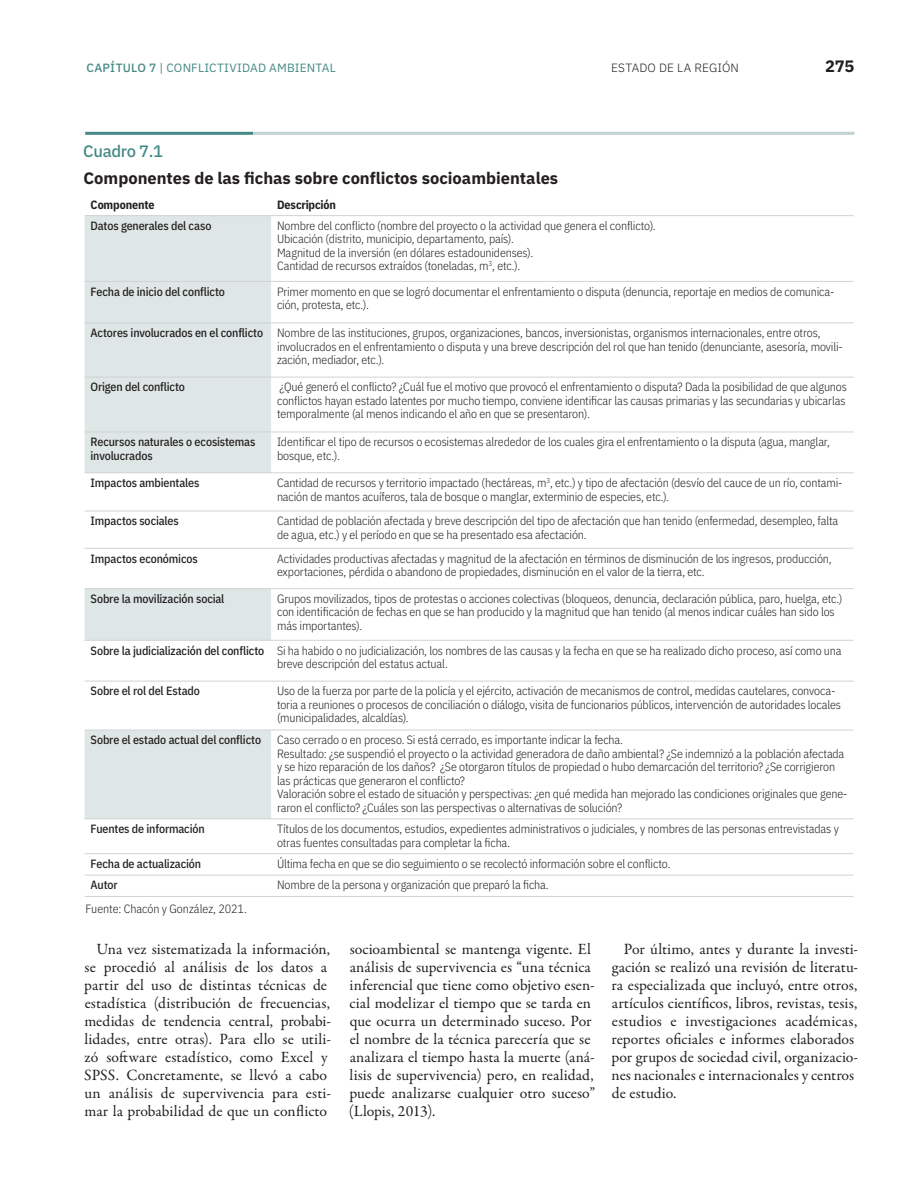
<style>
.page{position:relative;width:918px;height:1188px;background:#fff}
.page>*{position:absolute;margin:0;border:0;box-sizing:border-box;transform-origin:0 0}
.t1{font:700 16.5px "IBM Plex Sans";color:#231f20}
.t2{font:500 16.5px "IBM Plex Sans";letter-spacing:-.02em;color:#448986}
.t3{font:15.75px/18px "Garamond Premr Pro";color:#231f20}
.t4{font:300 12px/13.5px "IBM Plex Sans Cond";letter-spacing:-.01em;color:#231f20}
.t5{font:500 12px/13.5px "IBM Plex Sans Cond";letter-spacing:-.01em;color:#231f20}
.t6{font:12px "IBM Plex Sans";letter-spacing:.015em;color:#448986}
.t7{font:700 12px "IBM Plex Sans Cond";letter-spacing:-.01em;color:#231f20}
.t8{font:300 12px "IBM Plex Sans";letter-spacing:.015em;color:#231f20}
.s1{font-weight:500}
</style>
<div class="page">
<hr style="left:85px;top:132px;width:168px;height:3px;background:#448986">
<hr style="left:253px;top:132px;width:601px;height:3px;background:#c1d1d0">
<svg style="left:85px;top:216px;width:186px;height:603px;fill:#dee7e6"></svg>
<hr style="left:85px;top:215px;width:186px;height:1px;background:#d1d2d4">
<hr style="left:271px;top:215px;width:583px;height:1px;background:#d1d2d4">
<hr style="left:85px;top:281px;width:186px;height:1px;background:#d1d2d4">
<hr style="left:271px;top:281px;width:583px;height:1px;background:#d1d2d4">
<hr style="left:85px;top:323px;width:186px;height:1px;background:#d1d2d4">
<hr style="left:271px;top:323px;width:583px;height:1px;background:#d1d2d4">
<hr style="left:85px;top:377px;width:186px;height:1px;background:#d1d2d4">
<hr style="left:271px;top:377px;width:583px;height:1px;background:#d1d2d4">
<hr style="left:85px;top:432px;width:186px;height:1px;background:#d1d2d4">
<hr style="left:271px;top:432px;width:583px;height:1px;background:#d1d2d4">
<hr style="left:85px;top:472px;width:186px;height:1px;background:#d1d2d4">
<hr style="left:271px;top:472px;width:583px;height:1px;background:#d1d2d4">
<hr style="left:85px;top:511px;width:186px;height:1px;background:#d1d2d4">
<hr style="left:271px;top:511px;width:583px;height:1px;background:#d1d2d4">
<hr style="left:85px;top:548px;width:186px;height:1px;background:#d1d2d4">
<hr style="left:271px;top:548px;width:583px;height:1px;background:#d1d2d4">
<hr style="left:271px;top:588px;width:583px;height:1px;background:#d1d2d4">
<hr style="left:271px;top:640px;width:583px;height:1px;background:#d1d2d4">
<hr style="left:85px;top:681px;width:186px;height:1px;background:#d1d2d4">
<hr style="left:271px;top:681px;width:583px;height:1px;background:#d1d2d4">
<hr style="left:271px;top:730px;width:583px;height:1px;background:#d1d2d4">
<hr style="left:271px;top:819px;width:583px;height:1px;background:#d1d2d4">
<hr style="left:85px;top:853px;width:186px;height:1px;background:#d1d2d4">
<hr style="left:271px;top:853px;width:583px;height:1px;background:#d1d2d4">
<hr style="left:85px;top:875px;width:186px;height:1px;background:#d1d2d4">
<hr style="left:271px;top:875px;width:583px;height:1px;background:#d1d2d4">
<hr style="left:85px;top:896px;width:186px;height:1px;background:#d1d2d4">
<hr style="left:271px;top:896px;width:583px;height:1px;background:#d1d2d4">
<hr style="left:85px;top:588px;width:186px;height:1px;background:#d1d2d4">
<hr style="left:85px;top:640px;width:186px;height:1px;background:#d1d2d4">
<hr style="left:85px;top:730px;width:186px;height:1px;background:#d1d2d4">
<hr style="left:85px;top:819px;width:186px;height:1px;background:#d1d2d4">
<p class="t6" style="left:87px;top:59px;width:251px"><span class="s1">CAPÍTULO 7</span> | CONFLICTIVIDAD AMBIENTAL</p>
<p class="t8" style="left:611px;top:59px;width:129px">ESTADO DE LA REGIÓN</p>
<h1 class="t1" style="left:825px;top:53px;width:31px">275</h1>
<h1 class="t2" style="left:83px;top:138px;width:81px">Cuadro 7.1</h1>
<h1 class="t1" style="left:84px;top:165px;width:476px">Componentes de las fichas sobre conflictos socioambientales</h1>
<p class="t7" style="left:91px;top:195px;width:65px">Componente</p>
<p class="t7" style="left:277px;top:195px;width:61px">Descripción</p>
<p class="t5" style="left:91px;top:218px;width:123px">Datos generales del caso</p>
<p class="t4" style="left:277px;top:218px;width:380px">Nombre del conflicto (nombre del proyecto o la actividad que genera el conflicto).<br>Ubicación (distrito, municipio, departamento, país).<br>Magnitud de la inversión (en dólares estadounidenses).<br>Cantidad de recursos extraídos (toneladas, m<sup>3</sup>, etc.).</p>
<p class="t5" style="left:91px;top:284px;width:136px">Fecha de inicio del conflicto</p>
<p class="t4" style="left:277px;top:284px;width:559px">Primer momento en que se logró documentar el enfrentamiento o disputa (denuncia, reportaje en medios de comunica&shy;ción, protesta, etc.).</p>
<p class="t4" style="left:277px;top:325px;width:567px;text-indent:-186px"><span class="s1">Actores involucrados en el conflicto</span> Nombre de las instituciones, grupos, organizaciones, bancos, inversionistas, organismos internacionales, entre otros, involucrados en el enfrentamiento o disputa y una breve descripción del rol que han tenido (denunciante, asesoría, movili&shy;zación, mediador, etc.).</p>
<p class="t5" style="left:91px;top:379px;width:96px">Origen del conflicto</p>
<p class="t4" style="left:277px;top:379px;width:571px;text-align:justify">¿Qué generó el conflicto? ¿Cuál fue el motivo que provocó el enfrentamiento o disputa? Dada la posibilidad de que algunos conflictos hayan estado latentes por mucho tiempo, conviene identificar las causas primarias y las secundarias y ubicarlas temporalmente (al menos indicando el año en que se presentaron).</p>
<p class="t5" style="left:91px;top:434px;width:167px">Recursos naturales o ecosistemas involucrados</p>
<p class="t4" style="left:277px;top:434px;width:554px">Identificar el tipo de recursos o ecosistemas alrededor de los cuales gira el enfrentamiento o la disputa (agua, manglar, bosque, etc.).</p>
<p class="t5" style="left:91px;top:475px;width:110px">Impactos ambientales</p>
<p class="t4" style="left:277px;top:475px;width:567px">Cantidad de recursos y territorio impactado (hectáreas, m<sup>3</sup>, etc.) y tipo de afectación (desvío del cauce de un río, contami&shy;nación de mantos acuíferos, tala de bosque o manglar, exterminio de especies, etc.).</p>
<p class="t5" style="left:91px;top:513px;width:90px">Impactos sociales</p>
<p class="t4" style="left:277px;top:513px;width:563px">Cantidad de población afectada y breve descripción del tipo de afectación que han tenido (enfermedad, desempleo, falta de agua, etc.) y el período en que se ha presentado esa afectación.</p>
<p class="t5" style="left:91px;top:551px;width:109px">Impactos económicos</p>
<p class="t4" style="left:277px;top:551px;width:556px">Actividades productivas afectadas y magnitud de la afectación en términos de disminución de los ingresos, producción, exportaciones, pérdida o abandono de propiedades, disminución en el valor de la tierra, etc.</p>
<p class="t5" style="left:91px;top:591px;width:135px">Sobre la movilización social</p>
<p class="t4" style="left:277px;top:591px;width:567px">Grupos movilizados, tipos de protestas o acciones colectivas (bloqueos, denuncia, declaración pública, paro, huelga, etc.) con identificación de fechas en que se han producido y la magnitud que han tenido (al menos indicar cuáles han sido los más importantes).</p>
<p class="t4" style="left:277px;top:643px;width:566px;text-indent:-186px"><span class="s1">Sobre la judicialización del conflicto</span> Si ha habido o no judicialización, los nombres de las causas y la fecha en que se ha realizado dicho proceso, así como una breve descripción del estatus actual.</p>
<p class="t5" style="left:91px;top:683px;width:111px">Sobre el rol del Estado</p>
<p class="t4" style="left:277px;top:683px;width:566px">Uso de la fuerza por parte de la policía y el ejército, activación de mecanismos de control, medidas cautelares, convoca&shy;toria a reuniones o procesos de conciliación o diálogo, visita de funcionarios públicos, intervención de autoridades locales (municipalidades, alcaldías).</p>
<p class="t5" style="left:91px;top:732px;width:172px">Sobre el estado actual del conflicto</p>
<p class="t4" style="left:277px;top:732px;width:572px">Caso cerrado o en proceso. Si está cerrado, es importante indicar la fecha.<br>Resultado: ¿se suspendió el proyecto o la actividad generadora de daño ambiental? ¿Se indemnizó a la población afectada y se hizo reparación de los daños? ¿Se otorgaron títulos de propiedad o hubo demarcación del territorio? ¿Se corrigieron las prácticas que generaron el conflicto?<br>Valoración sobre el estado de situación y perspectivas: ¿en qué medida han mejorado las condiciones originales que gene&shy;raron el conflicto? ¿Cuáles son las perspectivas o alternativas de solución?</p>
<p class="t5" style="left:91px;top:821px;width:116px">Fuentes de información</p>
<p class="t4" style="left:277px;top:821px;width:563px">Títulos de los documentos, estudios, expedientes administrativos o judiciales, y nombres de las personas entrevistadas y otras fuentes consultadas para completar la ficha.</p>
<p class="t5" style="left:91px;top:856px;width:112px">Fecha de actualización</p>
<p class="t4" style="left:277px;top:856px;width:395px">Última fecha en que se dio seguimiento o se recolectó información sobre el conflicto.</p>
<p class="t5" style="left:91px;top:877px;width:28px">Autor</p>
<p class="t4" style="left:277px;top:877px;width:273px">Nombre de la persona y organización que preparó la ficha.</p>
<p class="t4" style="left:85px;top:901px;width:163px">Fuente: Chacón y González, 2021.</p>
<p class="t3" style="left:84px;top:940px;width:248px;text-indent:12px">Una vez sistematizada la información, se procedió al análisis de los datos a partir del uso de distintas técnicas de estadística (distribución de frecuencias, medidas de tendencia central, probabi&shy;lidades, entre otras). Para ello se utili&shy;zó software estadístico, como Excel y SPSS. Concretamente, se llevó a cabo un análisis de supervivencia para esti&shy;mar la probabilidad de que un conflicto</p>
<p class="t3" style="left:349px;top:940px;width:248px">socioambiental se mantenga vigente. El análisis de supervivencia es “una técnica inferencial que tiene como objetivo esen&shy;cial modelizar el tiempo que se tarda en que ocurra un determinado suceso. Por el nombre de la técnica parecería que se analizara el tiempo hasta la muerte (aná&shy;lisis de supervivencia) pero, en realidad, puede analizarse cualquier otro suceso” (Llopis, 2013).</p>
<p class="t3" style="left:612px;top:940px;width:248px;text-indent:12px">Por último, antes y durante la investi&shy;gación se realizó una revisión de literatu&shy;ra especializada que incluyó, entre otros, artículos científicos, libros, revistas, tesis, estudios e investigaciones académicas, reportes oficiales e informes elaborados por grupos de sociedad civil, organizacio&shy;nes nacionales e internacionales y centros de estudio.</p>
</div>
